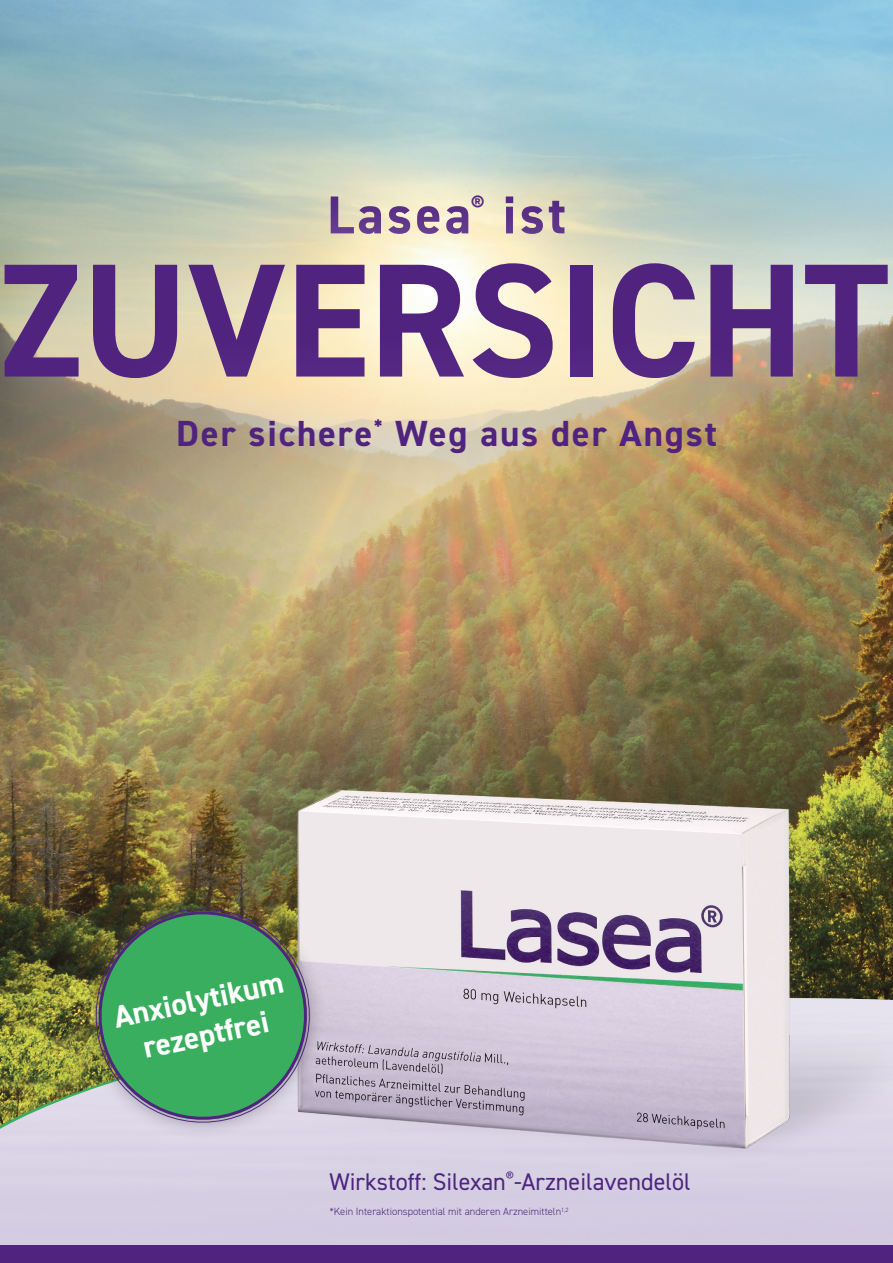
<style>
.page{position:relative;width:893px;height:1263px;background:#fff}
.page>*{position:absolute;margin:0;border:0;box-sizing:border-box;transform-origin:0 0}
.t1{font:700 162px "DIN2014";color:#50237f}
.t2{font:700 53.55px "DIN2014";letter-spacing:.06em;color:#50237f}
.t3{font:700 36.45px "DIN2014";letter-spacing:.05em;color:#50237f}
.t4{font:700 31.05px/35.7px "DIN2014";color:#fff;text-align:center}
.t5{font:24.15px "DIN2014";color:#4d257e}
.t6{font:700 23.1px "DIN2014";color:#50237f}
.t7{font:300 10.5px "DIN2014";color:#4d257e}
</style>
<div class="page">
<img style="left:0;top:0;width:893px;height:992px">
<img style="left:0;top:998px;width:893px;height:248px">
<div style="left:0;top:1246px;width:893px;height:17px;background:#50237f"></div>
<svg style="left:243px;top:114px;width:405px;height:59px;background:#b0cccb"></svg>
<svg style="left:0;top:173px;width:893px;height:294px;background:#cccdb5"></svg>
<svg style="left:95px;top:335px;width:700px;height:202px;background:#cebb92"></svg>
<img style="left:288px;top:771px;width:605px;height:425px">
<div style="left:77px;top:890px;width:251px;height:251px;background:#231f20;opacity:.39"></div>
<svg style="left:86px;top:899px;width:233px;height:233px;background:#a09b8b"></svg>
<svg style="left:91px;top:903px;width:224px;height:225px;background:#59a06c"></svg>
<h2 class="t2" style="left:327px;top:179px;width:146px">Lasea</h2>
<h3 class="t6" style="left:472px;top:189px;width:14px">®</h3>
<h2 class="t2" style="left:502px;top:179px;width:65px">ist</h2>
<h1 class="t1" style="left:0;top:213px;width:891px">ZUVERSICHT</h1>
<h3 class="t3" style="left:176px;top:409px;width:542px">Der sichere<sup>*</sup> Weg aus der Angst</h3>
<h3 class="t4" style="left:110px;top:1000px;width:174px;rotate:-12deg">Anxiolytikum rezeptfrei</h3>
<h3 class="t5" style="left:329px;top:1166px;width:363px">Wirkstoff: Silexan<sup>®</sup>-Arzneilavendelöl</h3>
<p class="t7" style="left:329px;top:1205px;width:241px">*Kein Interaktionspotential mit anderen Arzneimitteln<sup>1,2</sup></p>
</div>
